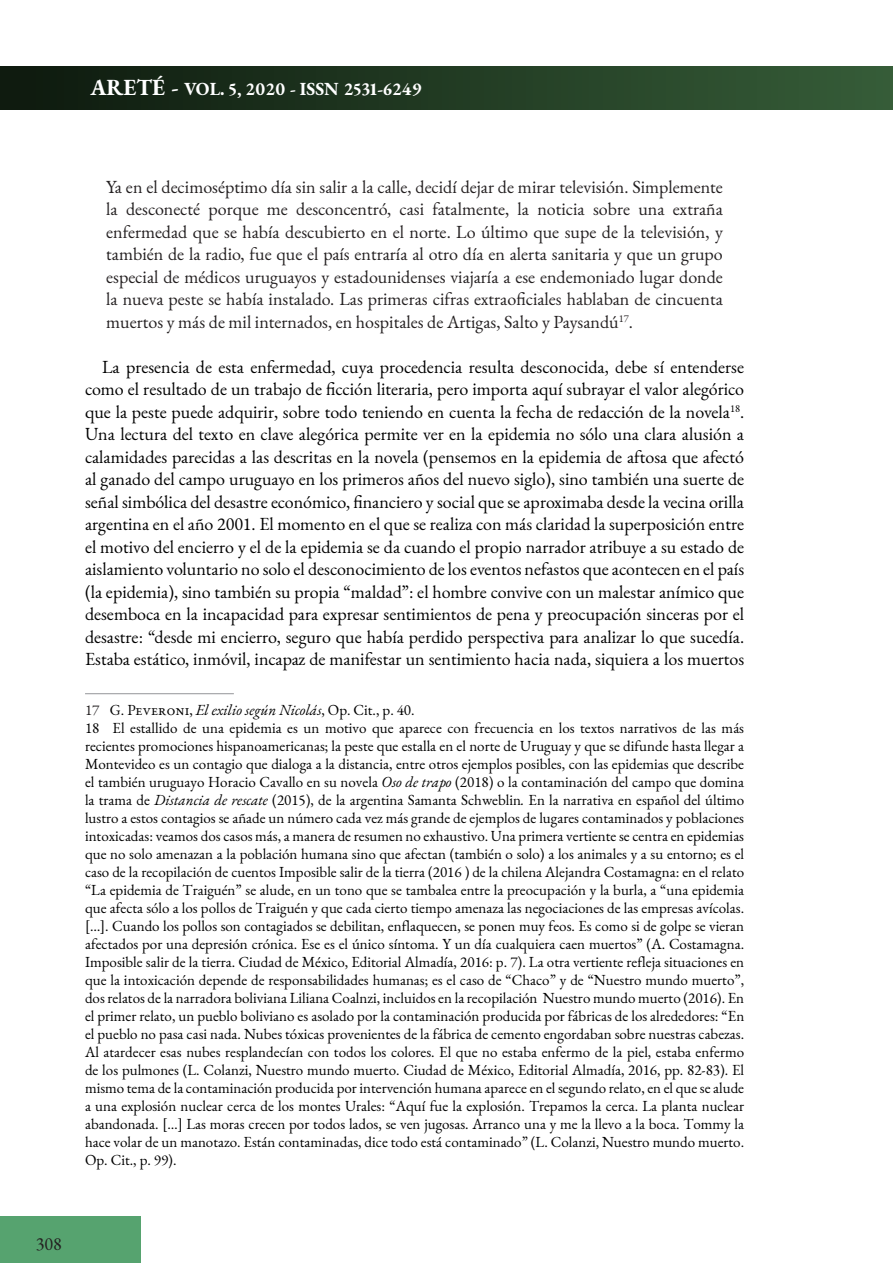
<style>
.page{position:relative;width:893px;height:1263px;background:#fff}
.page>*{position:absolute;margin:0;border:0;box-sizing:border-box;transform-origin:0 0}
.testo{font:18px/22.5px "EB Garamond";color:#000;text-align:justify}
.Citazione{font:18px/22.5px "EB Garamond";color:#231f20;text-align:justify}
.t1{font:700 18px "EB Garamond";color:#fff}
.Note{font:15px/18px "EB Garamond";color:#000;text-align:justify}
.s1{font-size:22.5px}
.s2{color:#231f20}
.s3{font-style:italic}
</style>
<div class="page">
<div style="left:0;top:1217px;width:140px;height:46px;background:#56a36f"></div>
<div style="left:0;top:67px;width:893px;height:42px;background:linear-gradient(to right,#0d190e,#365d38)"></div>
<hr style="left:85px;top:693px;width:149px;height:1px;background:#939598">
<p class="t1" style="left:91px;top:77px;width:333px"><span class="s1">ARETÉ -</span> VOL. 5, 2020 - ISSN 2531-6249</p>
<p class="Citazione" style="left:106px;top:175px;width:618px">Ya en el decimoséptimo día sin salir a la calle, decidí dejar de mirar televisión. Simplemente la desconecté porque me desconcentró, casi fatalmente, la noticia sobre una extraña enfermedad que se había descubierto en el norte. Lo último que supe de la televisión, y también de la radio, fue que el país entraría al otro día en alerta sanitaria y que un grupo especial de médicos uruguayos y estadounidenses viajaría a ese endemoniado lugar donde la nueva peste se había instalado. Las primeras cifras extraoficiales hablaban de cincuenta muertos y más de mil internados, en hospitales de Artigas, Salto y Paysandú<sup>17</sup>.</p>
<p class="testo" style="left:85px;top:355px;width:661px;text-indent:17px">La presencia de esta enfermedad, cuya procedencia resulta desconocida, debe sí entenderse como el resultado de un trabajo de ficción literaria, pero importa aquí subrayar el valor alegórico que la peste puede adquirir, sobre todo teniendo en cuenta la fecha de redacción de la novela<sup>18</sup>.<br>Una lectura del texto en clave alegórica permite ver en la epidemia no sólo una clara alusión a calamidades parecidas a las descritas en la novela (pensemos en la epidemia de aftosa que afectó al ganado del campo uruguayo en los primeros años del nuevo siglo), sino también una suerte de señal simbólica del desastre económico, financiero y social que se aproximaba desde la vecina orilla argentina en el año 2001. El momento en el que se realiza con más claridad la superposición entre el motivo del encierro y el de la epidemia se da cuando el propio narrador atribuye a su estado de aislamiento voluntario no solo el desconocimiento de los eventos nefastos que acontecen en el país (la epidemia), sino también su propia “maldad”: el hombre convive con un malestar anímico que desemboca en la incapacidad para expresar sentimientos de pena y preocupación sinceras por el desastre: “desde mi encierro, seguro que había perdido perspectiva para analizar lo que sucedía.<br>Estaba estático, inmóvil, incapaz de manifestar un sentimiento hacia nada, siquiera a los muertos</p>
<p class="Note" style="left:85px;top:701px;width:331px"><span class="s2">17</span> G. Peveroni, <span class="s3">El exilio según Nicolás</span>, Op. Cit., p. 40.</p>
<p class="Note" style="left:85px;top:719px;width:661px">18 El estallido de una epidemia es un motivo que aparece con frecuencia en los textos narrativos de las más recientes promociones hispanoamericanas; la peste que estalla en el norte de Uruguay y que se difunde hasta llegar a Montevideo es un contagio que dialoga a la distancia, entre otros ejemplos posibles, con las epidemias que describe el también uruguayo Horacio Cavallo en su novela <span class="s3">Oso de trapo</span> (2018) o la contaminación del campo que domina la trama de <span class="s3">Distancia de rescate</span> (2015), de la argentina Samanta Schweblin<span class="s3">.</span> En la narrativa en español del último lustro a estos contagios se añade un número cada vez más grande de ejemplos de lugares contaminados y poblaciones intoxicadas: veamos dos casos más, a manera de resumen no exhaustivo. Una primera vertiente se centra en epidemias que no solo amenazan a la población humana sino que afectan (también o solo) a los animales y a su entorno; es el caso de la recopilación de cuentos Imposible salir de la tierra (2016 ) de la chilena Alejandra Costamagna: en el relato “La epidemia de Traiguén” se alude, en un tono que se tambalea entre la preocupación y la burla, a “una epidemia que afecta sólo a los pollos de Traiguén y que cada cierto tiempo amenaza las negociaciones de las empresas avícolas. […]. Cuando los pollos son contagiados se debilitan, enflaquecen, se ponen muy feos. Es como si de golpe se vieran afectados por una depresión crónica. Ese es el único síntoma. Y un día cualquiera caen muertos” (A. Costamagna.<br>Imposible salir de la tierra. Ciudad de México, Editorial Almadía, 2016: p. 7). La otra vertiente refleja situaciones en que la intoxicación depende de responsabilidades humanas; es el caso de “Chaco” y de “Nuestro mundo muerto”, dos relatos de la narradora boliviana Liliana Coalnzi, incluidos en la recopilación Nuestro mundo muerto (2016). En el primer relato, un pueblo boliviano es asolado por la contaminación producida por fábricas de los alrededores: “En el pueblo no pasa casi nada. Nubes tóxicas provenientes de la fábrica de cemento engordaban sobre nuestras cabezas.<br>Al atardecer esas nubes resplandecían con todos los colores. El que no estaba enfermo de la piel, estaba enfermo de los pulmones (L. Colanzi, Nuestro mundo muerto. Ciudad de México, Editorial Almadía, 2016, pp. 82-83). El mismo tema de la contaminación producida por intervención humana aparece en el segundo relato, en el que se alude a una explosión nuclear cerca de los montes Urales: “Aquí fue la explosión. Trepamos la cerca. La planta nuclear abandonada. […] Las moras crecen por todos lados, se ven jugosas. Arranco una y me la llevo a la boca. Tommy la hace volar de un manotazo. Están contaminadas, dice todo está contaminado” (L. Colanzi, Nuestro mundo muerto.<br>Op. Cit., p. 99).</p>
<p class="Citazione" style="left:36px;top:1232px;width:27px">308</p>
</div>
